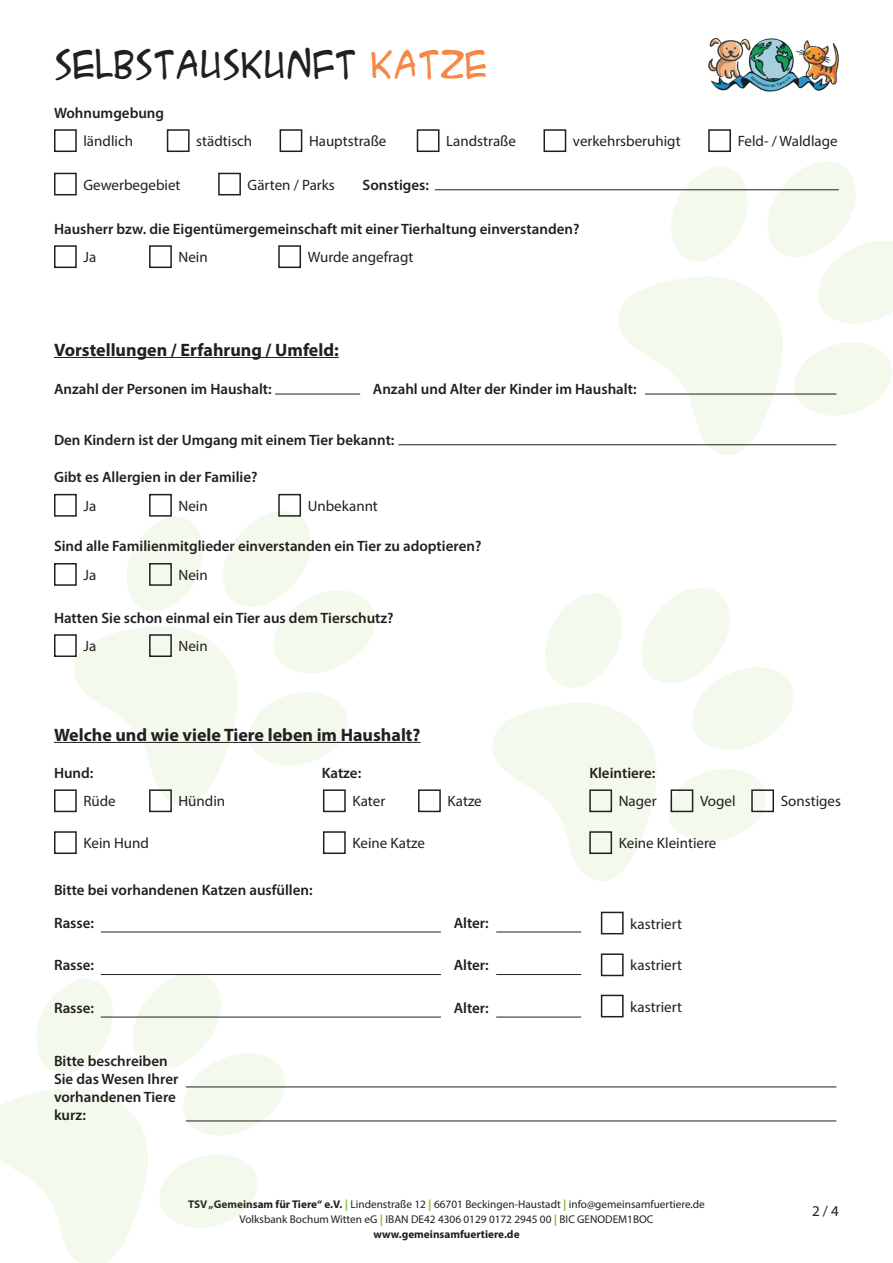
<style>
.page{position:relative;width:893px;height:1263px;background:#fff}
.page>*{position:absolute;margin:0;border:0;box-sizing:border-box;transform-origin:0 0}
.t1{font:36px "ACME Secret Agent";color:#231f20}
.t2{font:700 18px "Myriad Pro";color:#231f20}
.t3{font:600 15px/18px "Myriad Pro";color:#231f20}
.t4{font:15px "Myriad Pro";color:#231f20}
.t5{font:11.25px/15px "Myriad Pro";color:#231f20;text-align:center}
.s1{color:#f58846}
.s2{font-weight:700}
.s3{font-weight:900;color:#8bc63e}
</style>
<div class="page">
<img style="left:708px;top:38px;width:131px;height:53px">
<svg style="left:68px;top:511px;width:313px;height:294px"></svg>
<svg style="left:612px;top:162px;width:281px;height:293px;fill:#f7fbf2"></svg>
<svg style="left:492px;top:588px;width:302px;height:293px"></svg>
<svg style="left:0;top:974px;width:291px;height:289px"></svg>
<div style="left:54px;top:245px;width:23px;height:23px;border:2px solid #231f20"></div>
<div style="left:54px;top:494px;width:23px;height:23px;border:2px solid #231f20"></div>
<div style="left:54px;top:563px;width:23px;height:23px;border:2px solid #231f20"></div>
<div style="left:54px;top:634px;width:23px;height:23px;border:2px solid #231f20"></div>
<div style="left:54px;top:831px;width:23px;height:23px;border:2px solid #231f20"></div>
<div style="left:323px;top:789px;width:23px;height:23px;border:2px solid #231f20"></div>
<div style="left:589px;top:789px;width:23px;height:23px;border:2px solid #231f20"></div>
<div style="left:601px;top:912px;width:23px;height:22px;border:2px solid #231f20"></div>
<div style="left:601px;top:953px;width:23px;height:23px;border:2px solid #231f20"></div>
<div style="left:601px;top:995px;width:23px;height:22px;border:2px solid #231f20"></div>
<div style="left:54px;top:789px;width:23px;height:23px;border:2px solid #231f20"></div>
<div style="left:323px;top:831px;width:23px;height:23px;border:2px solid #231f20"></div>
<div style="left:589px;top:831px;width:23px;height:23px;border:2px solid #231f20"></div>
<div style="left:149px;top:245px;width:23px;height:23px;border:2px solid #231f20"></div>
<div style="left:149px;top:494px;width:23px;height:23px;border:2px solid #231f20"></div>
<div style="left:149px;top:563px;width:23px;height:23px;border:2px solid #231f20"></div>
<div style="left:149px;top:634px;width:23px;height:23px;border:2px solid #231f20"></div>
<div style="left:149px;top:789px;width:23px;height:23px;border:2px solid #231f20"></div>
<div style="left:418px;top:789px;width:23px;height:23px;border:2px solid #231f20"></div>
<div style="left:671px;top:789px;width:22px;height:23px;border:2px solid #231f20"></div>
<div style="left:751px;top:789px;width:23px;height:23px;border:2px solid #231f20"></div>
<div style="left:278px;top:245px;width:23px;height:23px;border:2px solid #231f20"></div>
<div style="left:278px;top:494px;width:23px;height:23px;border:2px solid #231f20"></div>
<hr style="left:54px;top:357px;width:285px;height:1px;background:#231f20">
<hr style="left:54px;top:742px;width:367px;height:1px;background:#231f20">
<hr style="left:275px;top:394px;width:85px;height:1px;background:#231f20">
<hr style="left:645px;top:394px;width:191px;height:1px;background:#231f20">
<hr style="left:398px;top:444px;width:438px;height:1px;background:#231f20">
<hr style="left:435px;top:189px;width:404px;height:1px;background:#231f20">
<div style="left:54px;top:129px;width:23px;height:23px;border:2px solid #231f20"></div>
<div style="left:280px;top:129px;width:22px;height:23px;border:2px solid #231f20"></div>
<div style="left:167px;top:129px;width:23px;height:23px;border:2px solid #231f20"></div>
<div style="left:417px;top:129px;width:22px;height:23px;border:2px solid #231f20"></div>
<div style="left:543px;top:129px;width:23px;height:23px;border:2px solid #231f20"></div>
<div style="left:708px;top:129px;width:23px;height:23px;border:2px solid #231f20"></div>
<div style="left:54px;top:173px;width:23px;height:22px;border:2px solid #231f20"></div>
<div style="left:218px;top:173px;width:23px;height:22px;border:2px solid #231f20"></div>
<hr style="left:101px;top:932px;width:340px;height:1px;background:#231f20">
<hr style="left:101px;top:974px;width:340px;height:1px;background:#231f20">
<hr style="left:101px;top:1017px;width:340px;height:1px;background:#231f20">
<hr style="left:496px;top:932px;width:85px;height:1px;background:#231f20">
<hr style="left:496px;top:974px;width:85px;height:1px;background:#231f20">
<hr style="left:496px;top:1017px;width:85px;height:1px;background:#231f20">
<hr style="left:186px;top:1086px;width:650px;height:1px;background:#231f20">
<hr style="left:186px;top:1120px;width:650px;height:1px;background:#231f20">
<h1 class="t1" style="left:54px;top:37px;width:435px">SELBSTAUSKUNFT <span class="s1">KATZE</span></h1>
<p class="t3" style="left:54px;top:103px;width:112px">Wohnumgebung</p>
<p class="t4" style="left:83px;top:132px;width:51px">ländlich</p>
<p class="t4" style="left:196px;top:132px;width:58px">städtisch</p>
<p class="t4" style="left:309px;top:132px;width:79px">Hauptstraße</p>
<p class="t4" style="left:446px;top:132px;width:71px">Landstraße</p>
<p class="t4" style="left:573px;top:132px;width:109px">verkehrsberuhigt</p>
<p class="t4" style="left:738px;top:132px;width:102px">Feld- / Waldlage</p>
<p class="t4" style="left:83px;top:175px;width:99px">Gewerbegebiet</p>
<p class="t4" style="left:248px;top:175px;width:89px">Gärten / Parks</p>
<p class="t3" style="left:363px;top:175px;width:68px">Sonstiges:</p>
<p class="t3" style="left:54px;top:219px;width:527px">Hausherr bzw. die Eigentümergemeinschaft mit einer Tierhaltung einverstanden?</p>
<p class="t4" style="left:83px;top:248px;width:14px">Ja</p>
<p class="t4" style="left:179px;top:248px;width:31px">Nein</p>
<p class="t4" style="left:308px;top:248px;width:107px">Wurde angefragt</p>
<p class="t2" style="left:54px;top:338px;width:286px">Vorstellungen / Erfahrung / Umfeld:</p>
<p class="t3" style="left:54px;top:380px;width:219px">Anzahl der Personen im Haushalt:</p>
<p class="t3" style="left:373px;top:380px;width:265px">Anzahl und Alter der Kinder im Haushalt:</p>
<p class="t3" style="left:54px;top:430px;width:342px">Den Kindern ist der Umgang mit einem Tier bekannt:</p>
<p class="t3" style="left:54px;top:468px;width:205px">Gibt es Allergien in der Familie?</p>
<p class="t4" style="left:83px;top:497px;width:14px">Ja</p>
<p class="t4" style="left:179px;top:497px;width:31px">Nein</p>
<p class="t4" style="left:308px;top:497px;width:72px">Unbekannt</p>
<p class="t3" style="left:54px;top:537px;width:429px">Sind alle Familienmitglieder einverstanden ein Tier zu adoptieren?</p>
<p class="t4" style="left:83px;top:566px;width:14px">Ja</p>
<p class="t4" style="left:179px;top:566px;width:31px">Nein</p>
<p class="t3" style="left:54px;top:608px;width:341px">Hatten Sie schon einmal ein Tier aus dem Tierschutz?</p>
<p class="t4" style="left:83px;top:637px;width:14px">Ja</p>
<p class="t4" style="left:179px;top:637px;width:31px">Nein</p>
<p class="t2" style="left:54px;top:723px;width:368px">Welche und wie viele Tiere leben im Haushalt?</p>
<p class="t3" style="left:54px;top:763px;width:41px">Hund:</p>
<p class="t3" style="left:322px;top:763px;width:41px">Katze:</p>
<p class="t3" style="left:589px;top:763px;width:68px">Kleintiere:</p>
<p class="t4" style="left:179px;top:792px;width:48px">Hündin</p>
<p class="t4" style="left:447px;top:792px;width:36px">Katze</p>
<p class="t4" style="left:700px;top:792px;width:37px">Vogel</p>
<p class="t4" style="left:781px;top:792px;width:62px">Sonstiges</p>
<p class="t4" style="left:83px;top:792px;width:34px">Rüde</p>
<p class="t4" style="left:352px;top:792px;width:34px">Kater</p>
<p class="t4" style="left:619px;top:792px;width:39px">Nager</p>
<p class="t4" style="left:83px;top:834px;width:67px">Kein Hund</p>
<p class="t4" style="left:352px;top:834px;width:74px">Keine Katze</p>
<p class="t4" style="left:619px;top:834px;width:99px">Keine Kleintiere</p>
<p class="t3" style="left:54px;top:880px;width:260px">Bitte bei vorhandenen Katzen ausfüllen:</p>
<p class="t3" style="left:54px;top:913px;width:42px">Rasse:</p>
<p class="t3" style="left:454px;top:913px;width:37px">Alter:</p>
<p class="t3" style="left:54px;top:956px;width:42px">Rasse:</p>
<p class="t3" style="left:454px;top:956px;width:37px">Alter:</p>
<p class="t3" style="left:54px;top:998px;width:42px">Rasse:</p>
<p class="t3" style="left:454px;top:998px;width:37px">Alter:</p>
<p class="t3" style="left:54px;top:1051px;width:126px">Bitte beschreiben<br>Sie das Wesen Ihrer vorhandenen Tiere kurz:</p>
<p class="t4" style="left:630px;top:914px;width:53px">kastriert</p>
<p class="t4" style="left:630px;top:956px;width:53px">kastriert</p>
<p class="t4" style="left:630px;top:997px;width:53px">kastriert</p>
<p class="t5" style="left:188px;top:1196px;width:518px"><span class="s2">TSV „Gemeinsam für Tiere“ e.V.</span> <span class="s3">|</span> Lindenstraße 12 <span class="s3">|</span> 66701 Beckingen-Haustadt <span class="s3">|</span> info@gemeinsamfuertiere.de<br>Volksbank Bochum Witten eG <span class="s3">|</span> IBAN DE42 4306 0129 0172 2945 00 <span class="s3">|</span> BIC GENODEM1BOC <span class="s2">www.gemeinsamfuertiere.de</span></p>
<p class="t4" style="left:812px;top:1201px;width:28px">2 / 4</p>
</div>
